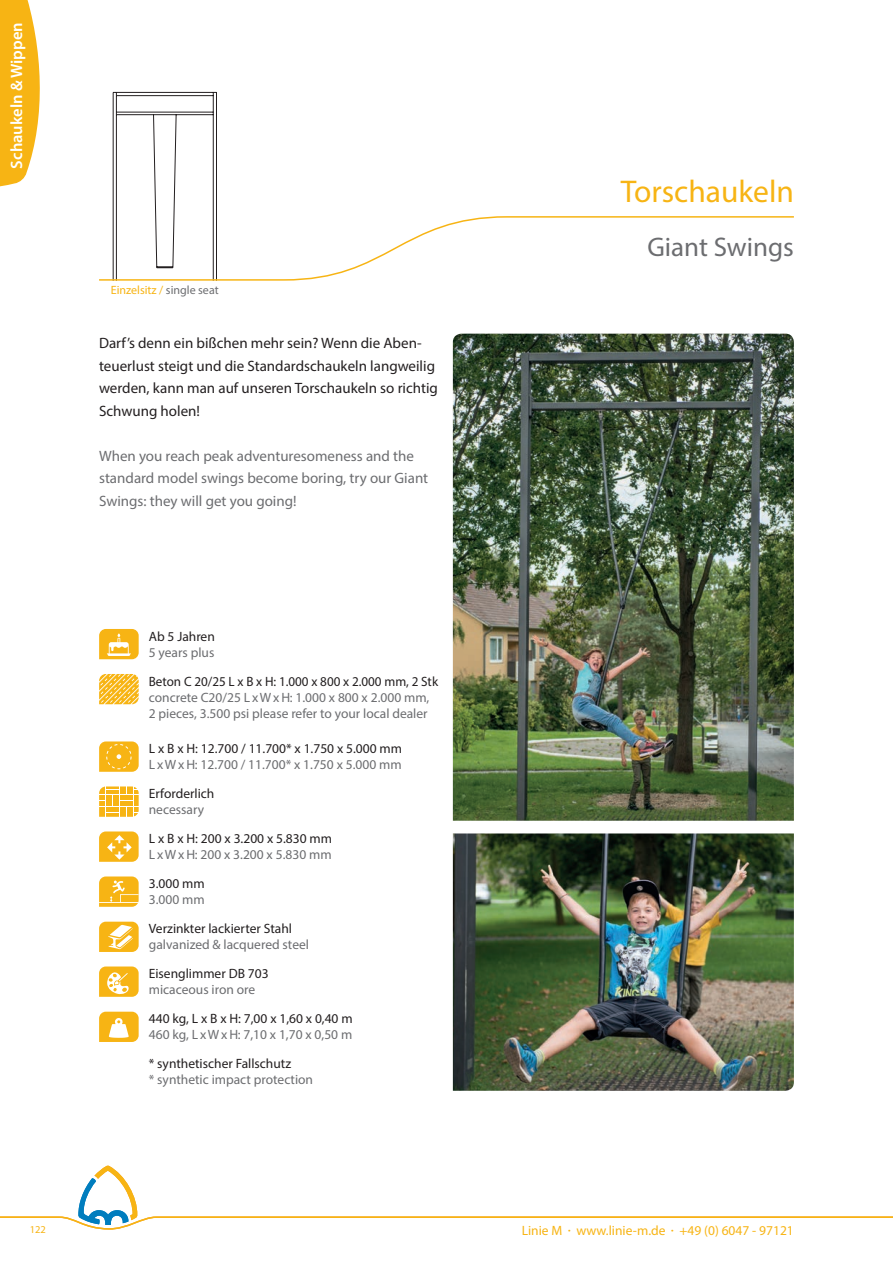
<style>
.page{position:relative;width:893px;height:1263px;background:#fff}
.page>*{position:absolute;margin:0;border:0;box-sizing:border-box;transform-origin:0 0}
.Head{font:31.5px "Myriad Pro";color:#f7b414}
.Head__en{font:27px "Myriad Pro";color:#6c6d70}
.t1{font:600 16.5px "Myriad Pro";color:#fff}
.Text{font:15px/22.5px "Myriad Pro";color:#231f20}
.Text__en{font:15px/22.5px "Myriad Pro";color:#6c6d70}
.Text_Tech{font:13.5px/16.2px "Myriad Pro";color:#231f20}
.Text_Tech-2{font:13.5px/16.2px "Myriad Pro";color:#6c6d70}
.t2{font:13.5px "Myriad Pro";color:#f7b414}
.Text-2{font:12px "Myriad Pro";color:#f7b414}
.t3{font:10.5px "Myriad Pro";color:#f7b414}
.s1{color:#6c6d70}
.s2{color:#231f20}
.s3{font-size:9px}
</style>
<div class="page">
<svg style="left:0;top:1165px;width:893px;height:65px"></svg>
<svg style="left:0;top:0;width:40px;height:187px;background:#f8be35"></svg>
<svg style="left:99px;top:786px;width:40px;height:31px"></svg>
<svg style="left:99px;top:629px;width:40px;height:30px"></svg>
<svg style="left:99px;top:674px;width:40px;height:30px"></svg>
<svg style="left:99px;top:741px;width:40px;height:31px"></svg>
<svg style="left:99px;top:831px;width:40px;height:31px"></svg>
<svg style="left:99px;top:876px;width:40px;height:31px"></svg>
<svg style="left:99px;top:966px;width:40px;height:31px"></svg>
<svg style="left:99px;top:922px;width:40px;height:30px"></svg>
<svg style="left:99px;top:1012px;width:40px;height:30px"></svg>
<svg style="left:112px;top:92px;width:105px;height:123px"></svg>
<svg style="left:99px;top:215px;width:695px;height:66px"></svg>
<img style="left:453px;top:334px;width:341px;height:487px">
<img style="left:453px;top:833px;width:341px;height:258px">
<p class="t1" style="left:6px;top:169px;width:148px;rotate:-90deg">Schaukeln &amp; Wippen</p>
<p class="Text-2" style="left:111px;top:282px;width:109px">Einzelsitz / <span class="s1">single seat</span></p>
<p class="Text" style="left:99px;top:332px;width:340px">Darf’s denn ein bißchen mehr sein? Wenn die Aben&shy;teuerlust steigt und die Standardschaukeln langweilig werden, kann man auf unseren Torschaukeln so richtig Schwung holen!</p>
<p class="Text__en" style="left:99px;top:444px;width:331px">When you reach peak adventuresomeness and the standard model swings become boring, try our Giant<br>Swings: they will get you going!</p>
<p class="Text_Tech-2" style="left:149px;top:628px;width:68px"><span class="s2">Ab 5 Jahren<br></span>5 years plus</p>
<p class="Text_Tech-2" style="left:149px;top:673px;width:291px"><span class="s2">Beton C 20/25 L x B x H: 1.000 x 800 x 2.000 mm, 2 Stk </span>concrete C20/25 L x W x H: 1.000 x 800 x 2.000 mm,<br>2 pieces, 3.500 psi please refer to your local dealer</p>
<p class="Text_Tech" style="left:149px;top:740px;width:255px">L x B x H: 12.700 / 11.700* x 1.750 x 5.000 mm<br><span class="s1">L x W x H: 12.700 / 11.700* x 1.750 x 5.000 mm</span></p>
<p class="Text_Tech" style="left:149px;top:785px;width:67px">Erforderlich <span class="s1">necessary</span></p>
<p class="Text_Tech" style="left:149px;top:830px;width:185px">L x B x H: 200 x 3.200 x 5.830 mm<br><span class="s1">L x W x H: 200 x 3.200 x 5.830 mm</span></p>
<p class="Text_Tech" style="left:149px;top:875px;width:57px">3.000 mm<br><span class="s1">3.000 mm</span></p>
<p class="Text_Tech" style="left:149px;top:920px;width:162px">Verzinkter lackierter Stahl <span class="s1">galvanized &amp; lacquered steel</span></p>
<p class="Text_Tech" style="left:149px;top:965px;width:121px">Eisenglimmer DB 703 <span class="s1">micaceous iron ore</span></p>
<p class="Text_Tech" style="left:149px;top:1010px;width:205px">440 kg, L x B x H: 7,00 x 1,60 x 0,40 m<br><span class="s1">460 kg, L x W x H: 7,10 x 1,70 x 0,50 m</span></p>
<p class="Text_Tech-2" style="left:149px;top:1055px;width:166px"><span class="s2">* synthetischer Fallschutz<br></span>* synthetic impact protection</p>
<p class="t3" style="left:30px;top:1222px;width:18px">122</p>
<p class="Head" style="left:621px;top:172px;width:175px">Torschaukeln</p>
<p class="Head__en" style="left:647px;top:231px;width:148px">Giant Swings</p>
<p class="t2" style="left:522px;top:1222px;width:274px">Linie M <span class="s3">•</span> www.linie-m.de <span class="s3">•</span> +49 (0) 6047 - 97121</p>
</div>
